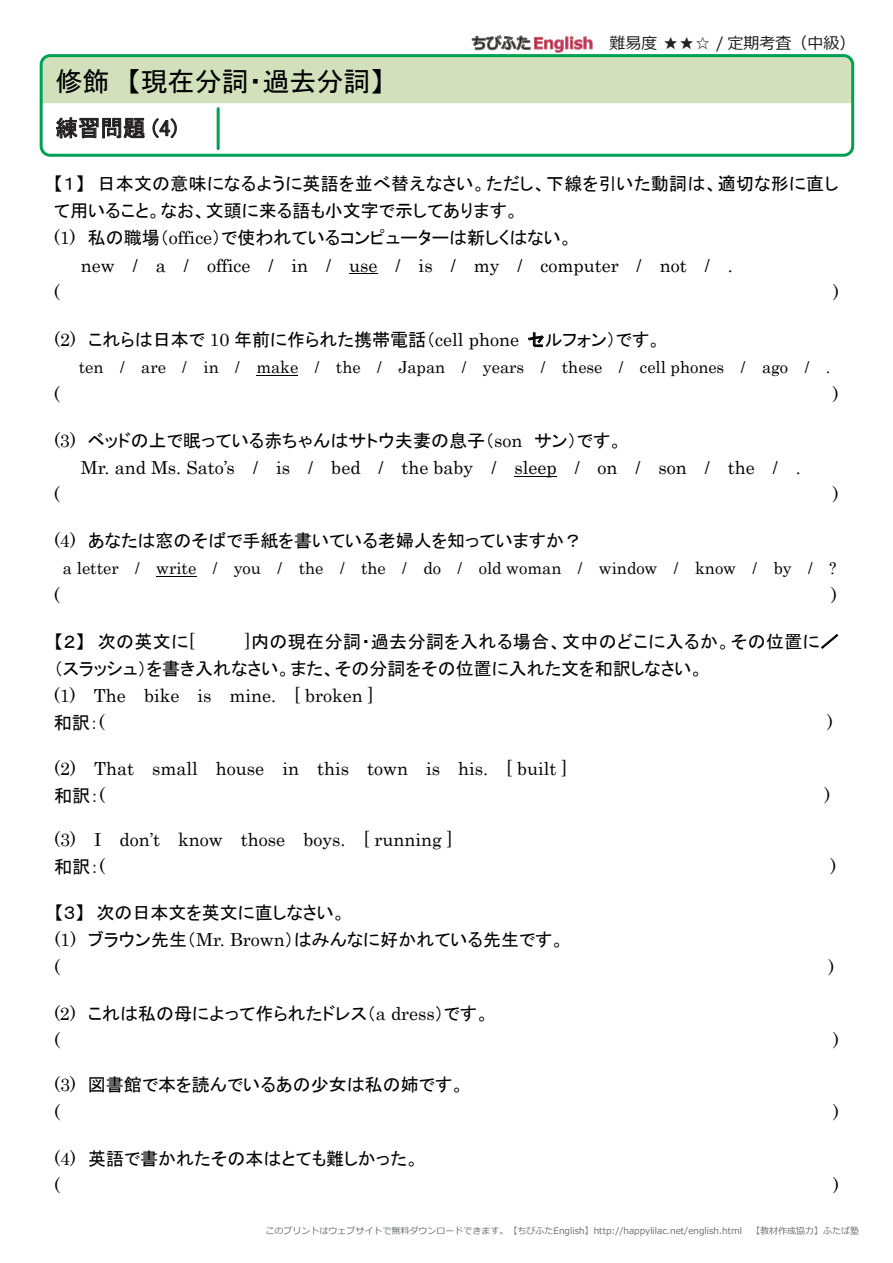
<style>
.page{position:relative;width:893px;height:1263px;background:#fff}
.page>*{position:absolute;margin:0;border:0;box-sizing:border-box;transform-origin:0 0}
.t1{font:27px "MS P Gothic";color:#030303}
.t2{font:22.5px "MS P Gothic";color:#231f20}
.t3{font:18px/27px "MS P Gothic";color:#030303}
.t4{font:18px "Century";color:#030303}
.t5{font:16.5px "Century";color:#030303}
.t6{font:16.05px "Meiryo";color:#231f20}
.t7{font:9px "Meiryo";color:#6c6d70}
.s1{font-family:"Century"}
</style>
<div class="page">
<div style="left:41px;top:56px;width:812px;height:99px;background:#d2e1bb;border-radius:9px"></div>
<div style="left:40px;top:54px;width:814px;height:103px;border:3px solid #00a055;border-radius:9px"></div>
<svg style="left:41px;top:103px;width:812px;height:52px;background:#f1f6f4"></svg>
<hr style="left:217px;top:109px;width:3px;height:40px;background:#00a055">
<svg style="left:472px;top:35px;width:120px;height:17px"></svg>
<svg style="left:349px;top:273px;width:29px;height:1px"></svg>
<svg style="left:528px;top:332px;width:16px;height:15px"></svg>
<hr style="left:256px;top:375px;width:42px;height:1px;background:#030303">
<hr style="left:514px;top:476px;width:43px;height:1px;background:#030303">
<hr style="left:156px;top:576px;width:40px;height:1px;background:#030303">
<svg style="left:821px;top:634px;width:17px;height:15px"></svg>
<h1 class="t1" style="left:55px;top:67px;width:330px">修飾　【現在分詞・過去分詞】</h1>
<p class="t2" style="left:55px;top:117px;width:123px">練習問題 (4)</p>
<p class="t6" style="left:609px;top:32px;width:248px">難易度 ★★☆ / 定期考査（中級）</p>
<p class="t3" style="left:54px;top:170px;width:786px">【１】 日本文の意味になるように英語を並べ替えなさい。ただし、下線を引いた動詞は、適切な形に直して用いること。なお、文頭に来る語も小文字で示してあります。<br><span class="s1">(1)</span> 私の職場（<span class="s1">office</span>）で使われているコンピューターは新しくはない。</p>
<p class="t4" style="left:81px;top:250px;width:653px">new / a / office / in / use / is / my / computer / not / .</p>
<p class="t4" style="left:54px;top:277px;width:7px">(</p>
<p class="t4" style="left:833px;top:277px;width:7px">)</p>
<p class="t3" style="left:54px;top:326px;width:609px"><span class="s1">(2)</span> これらは日本で <span class="s1">10</span> 年前に作られた携帯電話（<span class="s1">cell phone</span> セルフォン）です。</p>
<p class="t5" style="left:79px;top:353px;width:753px">ten / are / in / make / the / Japan / years / these / cell phones / ago / .</p>
<p class="t4" style="left:54px;top:379px;width:7px">(</p>
<p class="t4" style="left:833px;top:379px;width:7px">)</p>
<p class="t3" style="left:54px;top:427px;width:570px"><span class="s1">(3)</span> ベッドの上で眠っている赤ちゃんはサトウ夫妻の息子（<span class="s1">son</span> サン）です。</p>
<p class="t4" style="left:81px;top:452px;width:721px">Mr. and Ms. Sato’s / is / bed / the baby / sleep / on / son / the / .</p>
<p class="t4" style="left:54px;top:479px;width:7px">(</p>
<p class="t4" style="left:833px;top:479px;width:7px">)</p>
<p class="t3" style="left:54px;top:527px;width:530px"><span class="s1">(4)</span> あなたは窓のそばで手紙を書いている老婦人を知っていますか？</p>
<p class="t5" style="left:63px;top:554px;width:775px">a letter / write / you / the / the / do / old woman / window / know / by / ?</p>
<p class="t4" style="left:54px;top:580px;width:7px">(</p>
<p class="t4" style="left:831px;top:580px;width:7px">)</p>
<p class="t3" style="left:54px;top:628px;width:142px">【２】 次の英文に<span class="s1">[</span></p>
<p class="t3" style="left:54px;top:628px;width:786px;text-indent:191px"><span class="s1">]</span>内の現在分詞・過去分詞を入れる場合、文中のどこに入るか。その位置に／（スラッシュ）を書き入れなさい。また、その分詞をその位置に入れた文を和訳しなさい。</p>
<p class="t4" style="left:54px;top:680px;width:321px">(1) The bike is mine. [ broken ]</p>
<p class="t3" style="left:54px;top:709px;width:52px">和訳：<span class="s1">(</span></p>
<p class="t4" style="left:827px;top:707px;width:7px">)</p>
<p class="t4" style="left:54px;top:754px;width:515px">(2) That small house in this town is his. [ built ]</p>
<p class="t3" style="left:54px;top:782px;width:52px">和訳：<span class="s1">(</span></p>
<p class="t4" style="left:824px;top:781px;width:7px">)</p>
<p class="t4" style="left:54px;top:824px;width:400px">(3) I don’t know those boys. [ running ]</p>
<p class="t3" style="left:54px;top:853px;width:52px">和訳：<span class="s1">(</span></p>
<p class="t4" style="left:831px;top:851px;width:7px">)</p>
<p class="t3" style="left:54px;top:899px;width:512px">【３】 次の日本文を英文に直しなさい。<br><span class="s1">(1)</span> ブラウン先生（<span class="s1">Mr. Brown</span>）はみんなに好かれている先生です。</p>
<p class="t4" style="left:54px;top:952px;width:7px">(</p>
<p class="t4" style="left:828px;top:952px;width:7px">)</p>
<p class="t3" style="left:54px;top:1000px;width:437px"><span class="s1">(2)</span> これは私の母によって作られたドレス（<span class="s1">a dress</span>）です。</p>
<p class="t4" style="left:54px;top:1026px;width:7px">(</p>
<p class="t4" style="left:833px;top:1026px;width:7px">)</p>
<p class="t3" style="left:54px;top:1071px;width:412px"><span class="s1">(3)</span> 図書館で本を読んでいるあの少女は私の姉です。</p>
<p class="t4" style="left:54px;top:1097px;width:7px">(</p>
<p class="t4" style="left:833px;top:1097px;width:7px">)</p>
<p class="t3" style="left:54px;top:1145px;width:366px"><span class="s1">(4)</span> 英語で書かれたその本はとても難しかった。</p>
<p class="t4" style="left:54px;top:1170px;width:7px">(</p>
<p class="t4" style="left:833px;top:1170px;width:7px">)</p>
<p class="t7" style="left:265px;top:1224px;width:595px">このプリントはウェブサイトで無料ダウンロードできます。【ちびふたEnglish】http://happylilac.net/english.html　【教材作成協力】ふたば塾</p>
</div>
